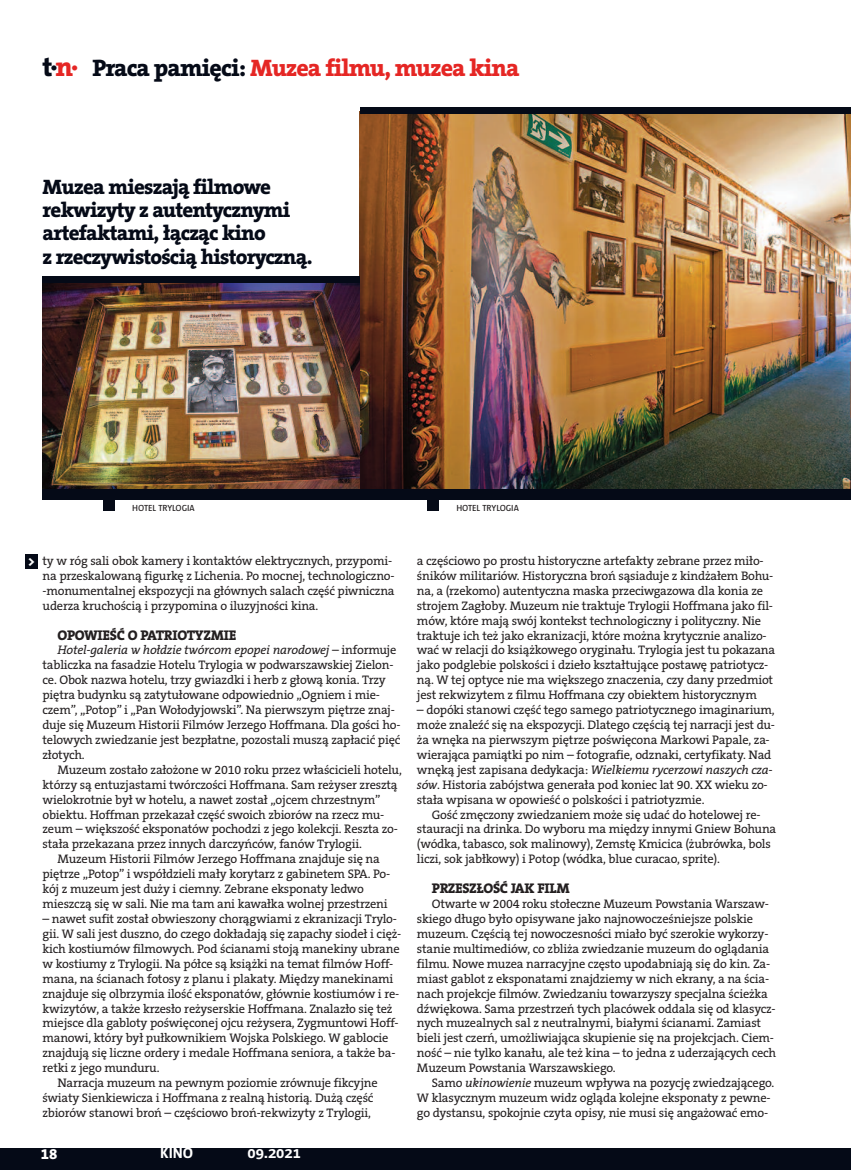
<style>
.page{position:relative;width:851px;height:1170px;background:#fff}
.page>*{position:absolute;margin:0;border:0;box-sizing:border-box;transform-origin:0 0}
.t1{font:800 24px "The Serif CE";letter-spacing:-.04em;color:#e52624}
.t2{font:800 21px/23.2px "The Serif CE";letter-spacing:-.04em;color:#050a17}
.t3{font:700 15px "Tazzer Text East";color:#fff}
.t4{font:800 15px "The Serif CE";color:#fff}
.t5{font:800 14.1px "The Serif CE";letter-spacing:-.02em;color:#231f20}
.t6{font:800 13.5px "The Serif CE";color:#fff}
.t7{font:12.45px/14.9px "The Serif CE";letter-spacing:-.015em;color:#231f20}
.t8{font:italic 12.45px "The Serif CE";letter-spacing:-.015em;color:#231f20}
.t9{font:9px "Tazzer Text East";color:#231f20}
.s1{font-size:27px;color:#050a17}
.s2{font-size:27px}
.s3{color:#050a17}
.s4{font-style:normal}
.s5{font-style:italic}
</style>
<div class="page">
<div style="left:0;top:1148px;width:850px;height:21px;background:#050a17"></div>
<img style="left:360px;top:113px;width:490px;height:376px">
<img style="left:43px;top:283px;width:317px;height:206px">
<div style="left:25px;top:554px;width:13px;height:14px;background:#050a17"></div>
<div style="left:43px;top:277px;width:317px;height:6px;background:#050a17"></div>
<div style="left:360px;top:107px;width:490px;height:6px;background:#050a17"></div>
<div style="left:43px;top:489px;width:317px;height:11px;background:#050a17"></div>
<div style="left:103px;top:499px;width:11px;height:11px;background:#050a17"></div>
<div style="left:342px;top:489px;width:508px;height:11px;background:#050a17"></div>
<div style="left:427px;top:499px;width:11px;height:11px;background:#050a17"></div>
<p class="t1" style="left:42px;top:55px;width:478px"><span class="s1">t·</span><span class="s2">n·</span> <span class="s3">Praca pamięci:</span> Muzea filmu, muzea kina</p>
<p class="t2" style="left:43px;top:176px;width:271px">Muzea mieszają filmowe rekwizyty z autentycznymi artefaktami, łącząc kino<br>z rzeczywistością historyczną.</p>
<p class="t9" style="left:132px;top:504px;width:64px">HOTEL TRYLOGIA</p>
<p class="t9" style="left:456px;top:504px;width:64px">HOTEL TRYLOGIA</p>
<p class="t7" style="left:43px;top:553px;width:353px">ty w róg sali obok kamery i kontaktów elektrycznych, przypomi&shy;na przeskalowaną figurkę z Lichenia. Po mocnej, technologiczno--monumentalnej ekspozycji na głównych salach część piwniczna uderza kruchością i przypomina o iluzyjności kina.</p>
<p class="t5" style="left:57px;top:627px;width:180px">OPOWIEŚĆ O PATRIOTYZMIE</p>
<p class="t8" style="left:57px;top:643px;width:340px">Hotel-galeria w hołdzie twórcom epopei narodowej <span class="s4">– informuje</span></p>
<p class="t7" style="left:43px;top:658px;width:352px">tabliczka na fasadzie Hotelu Trylogia w podwarszawskiej Zielon-</p>
<p class="t7" style="left:43px;top:673px;width:345px">ce. Obok nazwa hotelu, trzy gwiazdki i herb z głową konia. Trzy</p>
<p class="t7" style="left:43px;top:688px;width:339px">piętra budynku są zatytułowane odpowiednio „Ogniem i mie-</p>
<p class="t7" style="left:43px;top:703px;width:354px">czem”, „Potop” i „Pan Wołodyjowski”. Na pierwszym piętrze znaj-</p>
<p class="t7" style="left:43px;top:717px;width:359px">duje się Muzeum Historii Filmów Jerzego Hoffmana. Dla gości ho-</p>
<p class="t7" style="left:43px;top:732px;width:359px">telowych zwiedzanie jest bezpłatne, pozostali muszą zapłacić pięć</p>
<p class="t7" style="left:43px;top:747px;width:44px">złotych.</p>
<p class="t7" style="left:57px;top:762px;width:346px">Muzeum zostało założone w 2010 roku przez właścicieli hotelu,</p>
<p class="t7" style="left:43px;top:777px;width:356px">którzy są entuzjastami twórczości Hoffmana. Sam reżyser zresztą</p>
<p class="t7" style="left:43px;top:792px;width:339px">wielokrotnie był w hotelu, a nawet został „ojcem chrzestnym”</p>
<p class="t7" style="left:43px;top:807px;width:343px">obiektu. Hoffman przekazał część swoich zbiorów na rzecz mu-</p>
<p class="t7" style="left:43px;top:822px;width:357px">zeum – większość eksponatów pochodzi z jego kolekcji. Reszta zo-</p>
<p class="t7" style="left:43px;top:837px;width:321px">stała przekazana przez innych darczyńców, fanów Trylogii.</p>
<p class="t7" style="left:57px;top:852px;width:324px">Muzeum Historii Filmów Jerzego Hoffmana znajduje się na</p>
<p class="t7" style="left:43px;top:867px;width:349px">piętrze „Potop” i współdzieli mały korytarz z gabinetem SPA. Po-</p>
<p class="t7" style="left:43px;top:881px;width:323px">kój z muzeum jest duży i ciemny. Zebrane eksponaty ledwo</p>
<p class="t7" style="left:43px;top:896px;width:346px">mieszczą się w sali. Nie ma tam ani kawałka wolnej przestrzeni</p>
<p class="t7" style="left:43px;top:911px;width:356px">– nawet sufit został obwieszony chorągwiami z ekranizacji Trylo-</p>
<p class="t7" style="left:43px;top:926px;width:360px">gii. W sali jest duszno, do czego dokładają się zapachy siodeł i cięż-</p>
<p class="t7" style="left:43px;top:941px;width:358px">kich kostiumów filmowych. Pod ścianami stoją manekiny ubrane</p>
<p class="t7" style="left:43px;top:956px;width:352px">w kostiumy z Trylogii. Na półce są książki na temat filmów Hoff-</p>
<p class="t7" style="left:43px;top:971px;width:352px">mana, na ścianach fotosy z planu i plakaty. Między manekinami</p>
<p class="t7" style="left:43px;top:986px;width:358px">znajduje się olbrzymia ilość eksponatów, głównie kostiumów i re-</p>
<p class="t7" style="left:43px;top:1001px;width:351px">kwizytów, a także krzesło reżyserskie Hoffmana. Znalazło się też</p>
<p class="t7" style="left:43px;top:1016px;width:357px">miejsce dla gabloty poświęconej ojcu reżysera, Zygmuntowi Hoff-</p>
<p class="t7" style="left:43px;top:1031px;width:347px">manowi, który był pułkownikiem Wojska Polskiego. W gablocie</p>
<p class="t7" style="left:43px;top:1045px;width:354px">znajdują się liczne ordery i medale Hoffmana seniora, a także ba-</p>
<p class="t7" style="left:43px;top:1060px;width:118px">retki z jego munduru.</p>
<p class="t7" style="left:57px;top:1075px;width:322px">Narracja muzeum na pewnym poziomie zrównuje fikcyjne</p>
<p class="t7" style="left:43px;top:1090px;width:332px">światy Sienkiewicza i Hoffmana z realną historią. Dużą część</p>
<p class="t7" style="left:43px;top:1105px;width:330px">zbiorów stanowi broń – częściowo broń-rekwizyty z Trylogii,</p>
<p class="t6" style="left:28px;top:554px;width:9px">&gt;</p>
<p class="t4" style="left:41px;top:1145px;width:18px">18</p>
<p class="t3" style="left:160px;top:1147px;width:34px">KINO</p>
<p class="t3" style="left:247px;top:1147px;width:55px">09.2021</p>
<p class="t7" style="left:417px;top:553px;width:359px">a częściowo po prostu historyczne artefakty zebrane przez miło&shy;śników militariów. Historyczna broń sąsiaduje z kindżałem Bohu&shy;na, a (rzekomo) autentyczna maska przeciwgazowa dla konia ze strojem Zagłoby. Muzeum nie traktuje Trylogii Hoffmana jako fil&shy;mów, które mają swój kontekst technologiczny i polityczny. Nie traktuje ich też jako ekranizacji, które można krytycznie analizo&shy;wać w relacji do książkowego oryginału. Trylogia jest tu pokazana jako podglebie polskości i dzieło kształtujące postawę patriotycz&shy;ną. W tej optyce nie ma większego znaczenia, czy dany przedmiot jest rekwizytem z filmu Hoffmana czy obiektem historycznym</p>
<p class="t7" style="left:417px;top:703px;width:359px">– dopóki stanowi część tego samego patriotycznego imaginarium,</p>
<p class="t7" style="left:417px;top:717px;width:359px">może znaleźć się na ekspozycji. Dlatego częścią tej narracji jest du-</p>
<p class="t7" style="left:417px;top:732px;width:354px">ża wnęka na pierwszym piętrze poświęcona Markowi Papale, za-</p>
<p class="t7" style="left:417px;top:747px;width:356px">wierająca pamiątki po nim – fotografie, odznaki, certyfikaty. Nad</p>
<p class="t8" style="left:417px;top:763px;width:357px"><span class="s4">wnęką jest zapisana dedykacja:</span> Wielkiemu rycerzowi naszych cza-</p>
<p class="t7" style="left:417px;top:777px;width:352px"><span class="s5">sów</span>. Historia zabójstwa generała pod koniec lat 90. XX wieku zo-</p>
<p class="t7" style="left:417px;top:792px;width:289px">stała wpisana w opowieść o polskości i patriotyzmie.</p>
<p class="t7" style="left:432px;top:807px;width:330px">Gość zmęczony zwiedzaniem może się udać do hotelowej re-</p>
<p class="t7" style="left:417px;top:822px;width:361px">stauracji na drinka. Do wyboru ma między innymi Gniew Bohuna</p>
<p class="t7" style="left:417px;top:837px;width:355px">(wódka, tabasco, sok malinowy), Zemstę Kmicica (żubrówka, bols</p>
<p class="t7" style="left:417px;top:852px;width:304px">liczi, sok jabłkowy) i Potop (wódka, blue curacao, sprite).</p>
<p class="t5" style="left:432px;top:881px;width:139px">PRZESZŁOŚĆ JAK FILM</p>
<p class="t7" style="left:432px;top:896px;width:338px">Otwarte w 2004 roku stołeczne Muzeum Powstania Warszaw-</p>
<p class="t7" style="left:417px;top:911px;width:337px">skiego długo było opisywane jako najnowocześniejsze polskie</p>
<p class="t7" style="left:417px;top:926px;width:353px">muzeum. Częścią tej nowoczesności miało być szerokie wykorzy-</p>
<p class="t7" style="left:417px;top:941px;width:353px">stanie multimediów, co zbliża zwiedzanie muzeum do oglądania</p>
<p class="t7" style="left:417px;top:956px;width:354px">filmu. Nowe muzea narracyjne często upodabniają się do kin. Za-</p>
<p class="t7" style="left:417px;top:971px;width:353px">miast gablot z eksponatami znajdziemy w nich ekrany, a na ścia-</p>
<p class="t7" style="left:417px;top:986px;width:352px">nach projekcje filmów. Zwiedzaniu towarzyszy specjalna ścieżka</p>
<p class="t7" style="left:417px;top:1001px;width:360px">dźwiękowa. Sama przestrzeń tych placówek oddala się od klasycz-</p>
<p class="t7" style="left:417px;top:1016px;width:346px">nych muzealnych sal z neutralnymi, białymi ścianami. Zamiast</p>
<p class="t7" style="left:417px;top:1031px;width:358px">bieli jest czerń, umożliwiająca skupienie się na projekcjach. Ciem-</p>
<p class="t7" style="left:417px;top:1045px;width:361px">ność – nie tylko kanału, ale też kina – to jedna z uderzających cech</p>
<p class="t7" style="left:417px;top:1060px;width:200px">Muzeum Powstania Warszawskiego.</p>
<p class="t7" style="left:432px;top:1075px;width:344px">Samo <span class="s5">ukinowienie</span> muzeum wpływa na pozycję zwiedzającego.</p>
<p class="t7" style="left:417px;top:1090px;width:355px">W klasycznym muzeum widz ogląda kolejne eksponaty z pewne-</p>
<p class="t7" style="left:417px;top:1105px;width:353px">go dystansu, spokojnie czyta opisy, nie musi się angażować emo-</p>
</div>
